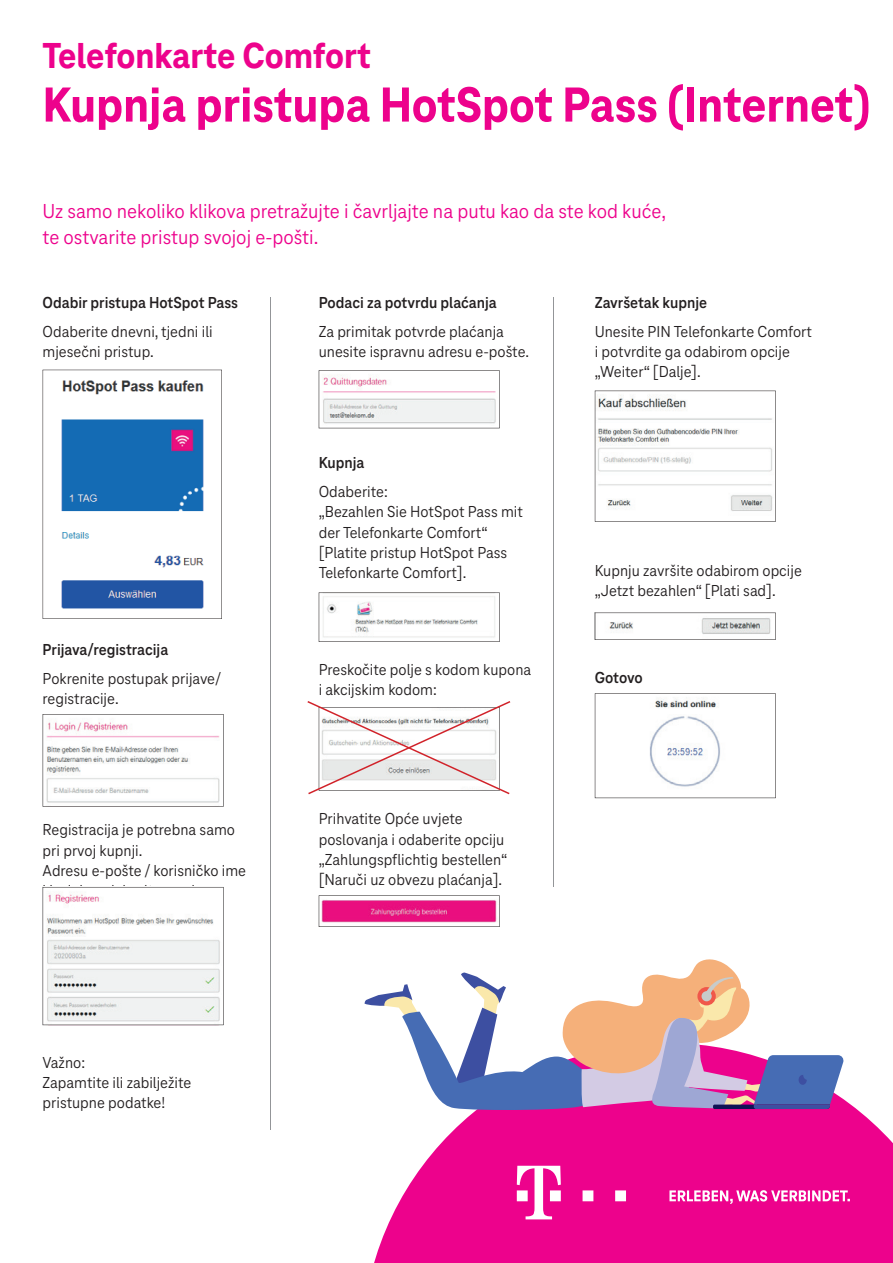
<style>
.page{position:relative;width:893px;height:1263px;background:#fff}
.page>*{position:absolute;margin:0;border:0;box-sizing:border-box;transform-origin:0 0}
.t1{font:800 51px "Tele Neo";color:#ed028c}
.t2{font:800 37.5px "Tele Neo";color:#ed028c}
.t3{font:21px/26.2px "Tele Neo";color:#ed028c}
.t4{font:16.5px/20.2px "Tele Neo";color:#231f20}
.t5{font:700 16.5px "Tele Neo";color:#231f20}
</style>
<div class="page">
<svg style="left:374px;top:1099px;width:519px;height:164px;background:#ee1a97"></svg>
<svg style="left:669px;top:1190px;width:181px;height:14px"></svg>
<svg style="left:517px;top:1166px;width:44px;height:53px"></svg>
<svg style="left:583px;top:1190px;width:10px;height:11px"></svg>
<svg style="left:615px;top:1190px;width:11px;height:11px"></svg>
<svg style="left:43px;top:370px;width:179px;height:249px"></svg>
<svg style="left:43px;top:714px;width:181px;height:93px"></svg>
<svg style="left:319px;top:370px;width:181px;height:58px"></svg>
<svg style="left:319px;top:592px;width:181px;height:50px"></svg>
<svg style="left:319px;top:895px;width:181px;height:32px"></svg>
<svg style="left:595px;top:391px;width:181px;height:131px"></svg>
<svg style="left:595px;top:613px;width:181px;height:27px"></svg>
<svg style="left:595px;top:693px;width:181px;height:105px"></svg>
<svg style="left:43px;top:887px;width:181px;height:138px"></svg>
<svg style="left:365px;top:959px;width:479px;height:152px"></svg>
<svg style="left:307px;top:701px;width:203px;height:93px"></svg>
<hr style="left:270px;top:297px;width:1px;height:833px;background:#939598">
<hr style="left:553px;top:297px;width:1px;height:590px;background:#939598">
<h2 class="t2" style="left:43px;top:34px;width:330px">Telefonkarte Comfort</h2>
<h1 class="t1" style="left:43px;top:76px;width:829px">Kupnja pristupa HotSpot Pass (Internet)</h1>
<p class="t3" style="left:43px;top:198px;width:625px">Uz samo nekoliko klikova pretražujte i čavrljajte na putu kao da ste kod kuće, te ostvarite pristup svojoj e-pošti.</p>
<p class="t5" style="left:43px;top:293px;width:197px">Odabir pristupa HotSpot Pass</p>
<p class="t4" style="left:43px;top:321px;width:172px">Odaberite dnevni, tjedni ili mjesečni pristup.</p>
<p class="t5" style="left:43px;top:640px;width:127px">Prijava/registracija</p>
<p class="t4" style="left:43px;top:668px;width:180px">Pokrenite postupak prijave/ registracije.</p>
<p class="t4" style="left:43px;top:820px;width:205px">Registracija je potrebna samo pri prvoj kupnji.<br>Adresu e-pošte / korisničko ime</p>
<p class="t4" style="left:43px;top:1052px;width:150px">Važno:<br>Zapamtite ili zabilježite pristupne podatke!</p>
<p class="t5" style="left:319px;top:293px;width:180px">Podaci za potvrdu plaćanja</p>
<p class="t4" style="left:319px;top:321px;width:212px">Za primitak potvrde plaćanja unesite ispravnu adresu e-pošte.</p>
<p class="t5" style="left:319px;top:454px;width:47px">Kupnja</p>
<p class="t4" style="left:319px;top:482px;width:206px">Odaberite:<br>„Bezahlen Sie HotSpot Pass mit der Telefonkarte Comfort“ [Platite pristup HotSpot Pass<br>Telefonkarte Comfort].</p>
<p class="t4" style="left:319px;top:659px;width:214px">Preskočite polje s kodom kupona i akcijskim kodom:</p>
<p class="t4" style="left:319px;top:809px;width:190px">Prihvatite Opće uvjete poslovanja i odaberite opciju „Zahlungspflichtig bestellen“ [Naruči uz obvezu plaćanja].</p>
<p class="t5" style="left:595px;top:293px;width:114px">Završetak kupnje</p>
<p class="t4" style="left:595px;top:321px;width:219px">Unesite PIN Telefonkarte Comfort i potvrdite ga odabirom opcije „Weiter“ [Dalje].</p>
<p class="t4" style="left:595px;top:560px;width:209px">Kupnju završite odabirom opcije „Jetzt bezahlen“ [Plati sad].</p>
<p class="t5" style="left:595px;top:669px;width:50px">Gotovo</p>
</div>
